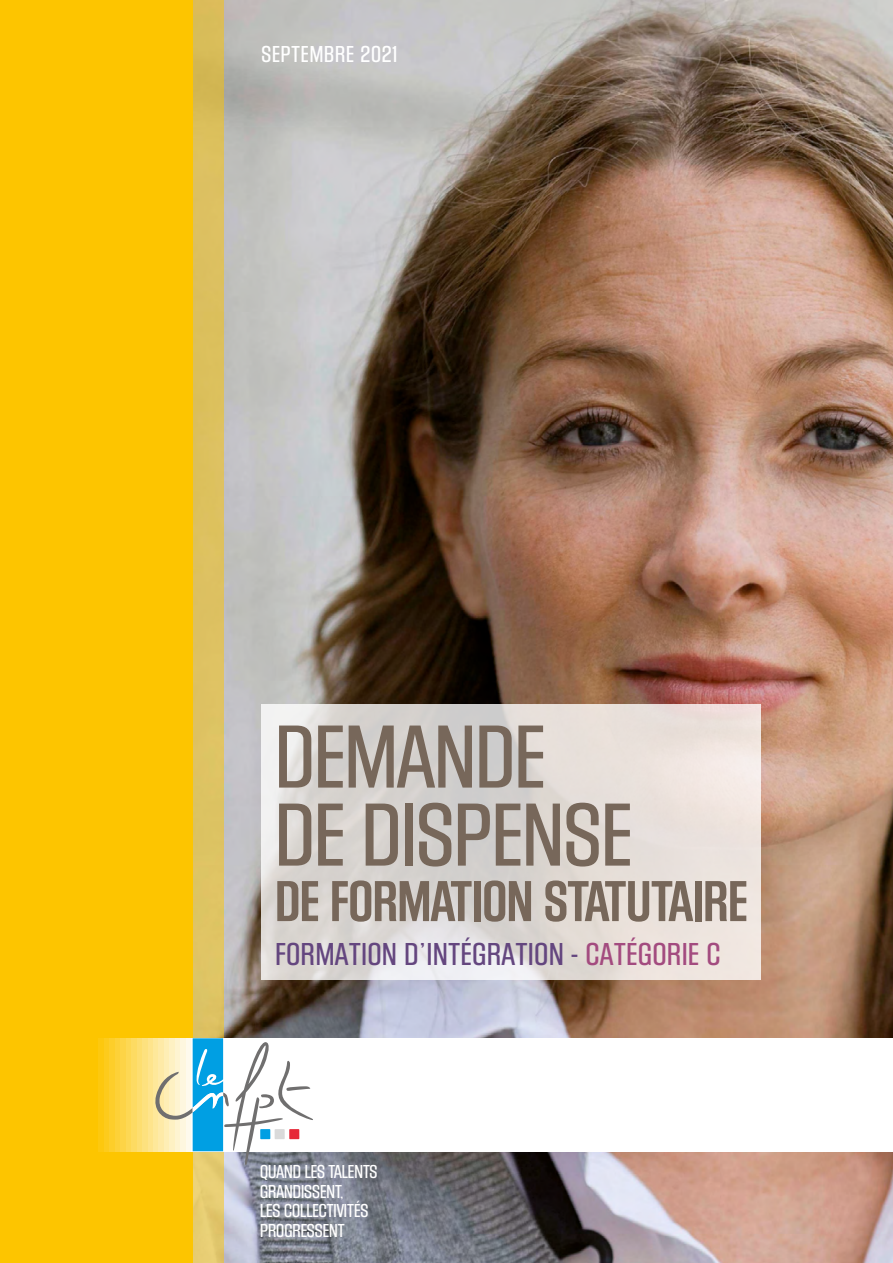
<style>
.page{position:relative;width:893px;height:1263px;background:#fff}
.page>*{position:absolute;margin:0;border:0;box-sizing:border-box;transform-origin:0 0}
.t1{font:93px/78px "Block Gothic Med Cond";color:#77675a}
.t2{font:60px "Block Gothic Bold Cond";color:#77675a}
.t3{font:33px "Block Gothic Med Cond";letter-spacing:.025em;color:#64467f}
.t4{font:24px "Block Gothic Med Cond";letter-spacing:.04em;color:#fff}
.t5{font:19.5px/19.5px "Block Gothic Med Cond";color:#fff}
.s1{color:#a34b7f}
</style>
<div class="page">
<img style="left:223px;top:0;width:670px;height:1263px">
<div style="left:0;top:0;width:193px;height:1263px;background:#fdc500"></div>
<svg style="left:193px;top:0;width:30px;height:1263px;background:#dcc161"></svg>
<svg style="left:261px;top:705px;width:500px;height:275px;background:#e0dbd7"></svg>
<svg style="left:98px;top:1038px;width:795px;height:113px"></svg>
<svg style="left:154px;top:1038px;width:159px;height:127px"></svg>
<p class="t4" style="left:261px;top:41px;width:140px">SEPTEMBRE 2021</p>
<h1 class="t1" style="left:275px;top:722px;width:358px">DEMANDE<br>DE DISPENSE</h1>
<h2 class="t2" style="left:275px;top:870px;width:474px">DE FORMATION STATUTAIRE</h2>
<h3 class="t3" style="left:275px;top:936px;width:447px">FORMATION D’INTÉGRATION - <span class="s1">CATÉGORIE C</span></h3>
<p class="t5" style="left:260px;top:1163px;width:119px">QUAND LES TALENTS<br>GRANDISSENT,<br>LES COLLECTIVITÉS<br>PROGRESSENT</p>
</div>
